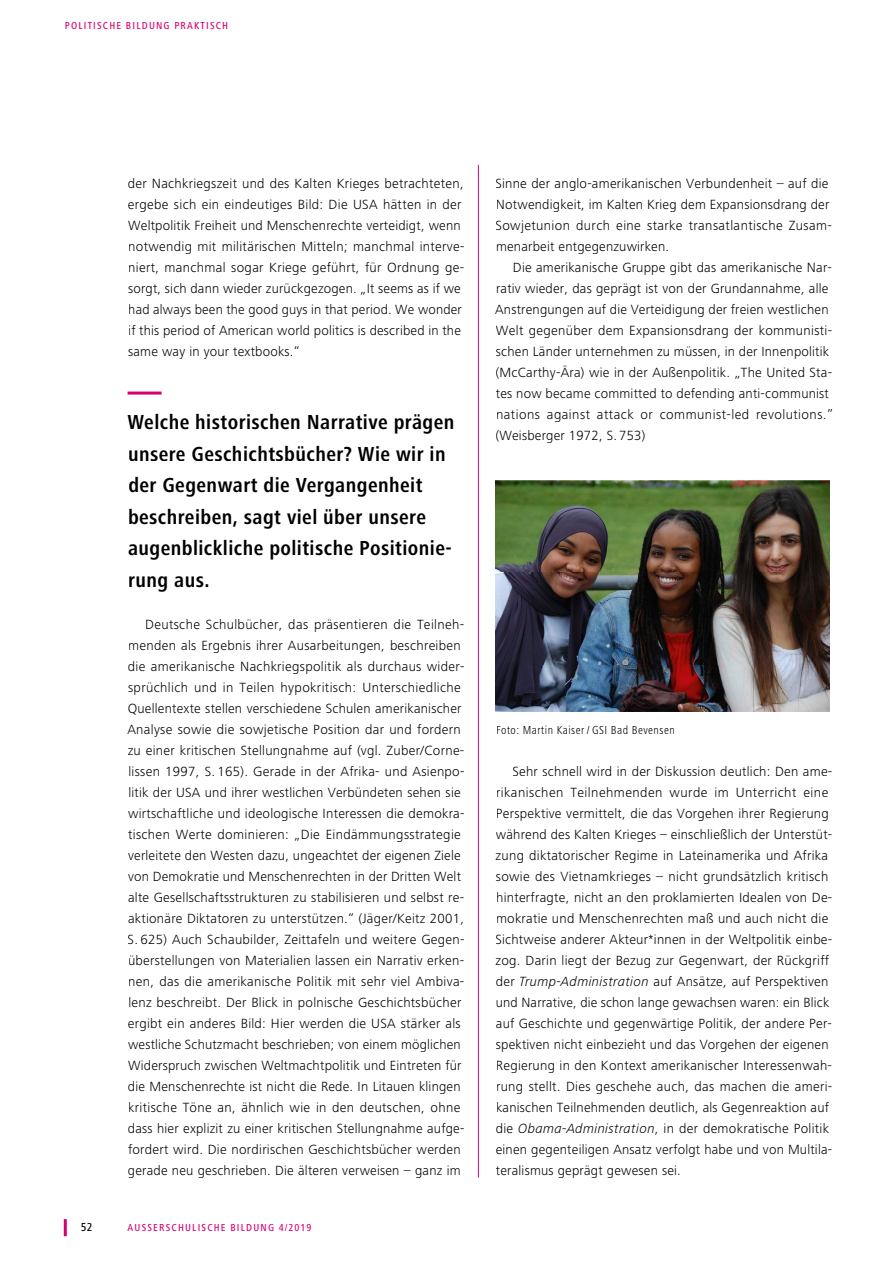
<style>
.page{position:relative;width:893px;height:1263px;background:#fff}
.page>*{position:absolute;margin:0;border:0;box-sizing:border-box;transform-origin:0 0}
.t1{font:700 condensed 21px/31.5px "Frutiger Next";letter-spacing:.02em;color:#000}
.t2{font:300 13.8px/21px "Frutiger Next";letter-spacing:.015em;color:#000}
.t3{font:300 condensed 12px "Frutiger Next";letter-spacing:.04em;color:#000}
.t4{font:500 condensed 12px "Frutiger Next";color:#000}
.t5{font:500 condensed 10.5px "Frutiger Next";letter-spacing:.115em;color:#d60072}
.s1{font-style:italic}
</style>
<div class="page">
<hr style="left:64px;top:1219px;width:3px;height:17px;background:#d60072">
<hr style="left:128px;top:392px;width:34px;height:3px;background:#d60072">
<img style="left:495px;top:481px;width:334px;height:230px">
<hr style="left:478px;top:165px;width:1px;height:1013px;background:#d60072">
<p class="t5" style="left:65px;top:20px;width:165px">POLITISCHE BILDUNG PRAKTISCH</p>
<p class="t2" style="left:128px;top:172px;width:338px">der Nachkriegszeit und des Kalten Krieges betrachteten, ergebe sich ein eindeutiges Bild: Die USA hätten in der Weltpolitik Freiheit und Menschenrechte verteidigt, wenn notwendig mit militärischen Mitteln; manchmal interve&shy;niert, manchmal sogar Kriege geführt, für Ordnung ge&shy;sorgt, sich dann wieder zurückgezogen. „It seems as if we had always been the good guys in that period. We wonder if this period of American world politics is described in the same way in your textbooks.“</p>
<h1 class="t1" style="left:127px;top:406px;width:329px">Welche historischen Narrative prägen unsere Geschichtsbücher? Wie wir in der Gegenwart die Vergangenheit beschreiben, sagt viel über unsere augenblickliche politische Positionie&shy;rung aus.</h1>
<p class="t2" style="left:127px;top:613px;width:339px;text-indent:18px">Deutsche Schulbücher, das präsentieren die Teilneh&shy;menden als Ergebnis ihrer Ausarbeitungen, beschreiben die amerikanische Nachkriegspolitik als durchaus wider&shy;sprüchlich und in Teilen hypokritisch: Unterschiedliche Quellentexte stellen verschiedene Schulen amerikanischer Analyse sowie die sowjetische Position dar und fordern zu einer kritischen Stellungnahme auf (vgl. Zuber/Corne&shy;lissen 1997, S. 165). Gerade in der Afrika- und Asienpo&shy;litik der USA und ihrer westlichen Verbündeten sehen sie wirtschaftliche und ideologische Interessen die demokra&shy;tischen Werte dominieren: „Die Eindämmungsstrategie verleitete den Westen dazu, ungeachtet der eigenen Ziele von Demokratie und Menschenrechten in der Dritten Welt alte Gesellschaftsstrukturen zu stabilisieren und selbst re&shy;aktionäre Diktatoren zu unterstützen.“ (Jäger/Keitz 2001, S. 625) Auch Schaubilder, Zeittafeln und weitere Gegen&shy;überstellungen von Materialien lassen ein Narrativ erken&shy;nen, das die amerikanische Politik mit sehr viel Ambiva&shy;lenz beschreibt. Der Blick in polnische Geschichtsbücher ergibt ein anderes Bild: Hier werden die USA stärker als westliche Schutzmacht beschrieben; von einem möglichen Widerspruch zwischen Weltmachtpolitik und Eintreten für die Menschenrechte ist nicht die Rede. In Litauen klingen kritische Töne an, ähnlich wie in den deutschen, ohne dass hier explizit zu einer kritischen Stellungnahme aufge&shy;fordert wird. Die nordirischen Geschichtsbücher werden gerade neu geschrieben. Die älteren verweisen – ganz im</p>
<p class="t4" style="left:81px;top:1221px;width:13px">52</p>
<p class="t5" style="left:128px;top:1222px;width:186px">AUSSERSCHULISCHE BILDUNG 4/2019</p>
<p class="t2" style="left:495px;top:172px;width:338px">Sinne der anglo-amerikanischen Verbundenheit – auf die Notwendigkeit, im Kalten Krieg dem Expansionsdrang der Sowjetunion durch eine starke transatlantische Zusam&shy;menarbeit entgegenzuwirken.</p>
<p class="t2" style="left:495px;top:256px;width:339px;text-indent:18px">Die amerikanische Gruppe gibt das amerikanische Nar&shy;rativ wieder, das geprägt ist von der Grundannahme, alle Anstrengungen auf die Verteidigung der freien westlichen Welt gegenüber dem Expansionsdrang der kommunisti&shy;schen Länder unternehmen zu müssen, in der Innenpolitik (McCarthy-Ära) wie in der Außenpolitik. „The United Sta&shy;tes now became committed to defending anti-communist nations against attack or communist-led revolutions.” (Weisberger 1972, S. 753)</p>
<p class="t3" style="left:496px;top:723px;width:180px">Foto: Martin Kaiser / GSI Bad Bevensen</p>
<p class="t2" style="left:495px;top:760px;width:338px;text-indent:17px">Sehr schnell wird in der Diskussion deutlich: Den ame&shy;rikanischen Teilnehmenden wurde im Unterricht eine Perspektive vermittelt, die das Vorgehen ihrer Regierung während des Kalten Krieges – einschließlich der Unterstüt&shy;zung diktatorischer Regime in Lateinamerika und Afrika sowie des Vietnamkrieges – nicht grundsätzlich kritisch hinterfragte, nicht an den proklamierten Idealen von De&shy;mokratie und Menschenrechten maß und auch nicht die Sichtweise anderer Akteur*innen in der Weltpolitik einbe&shy;zog. Darin liegt der Bezug zur Gegenwart, der Rückgriff der <span class="s1">Trump-Administration</span> auf Ansätze, auf Perspektiven und Narrative, die schon lange gewachsen waren: ein Blick auf Geschichte und gegenwärtige Politik, der andere Per&shy;spektiven nicht einbezieht und das Vorgehen der eigenen Regierung in den Kontext amerikanischer Interessenwah&shy;rung stellt. Dies geschehe auch, das machen die ameri&shy;kanischen Teilnehmenden deutlich, als Gegenreaktion auf die <span class="s1">Obama-Administration</span>, in der demokratische Politik einen gegenteiligen Ansatz verfolgt habe und von Multila&shy;teralismus geprägt gewesen sei.</p>
</div>
